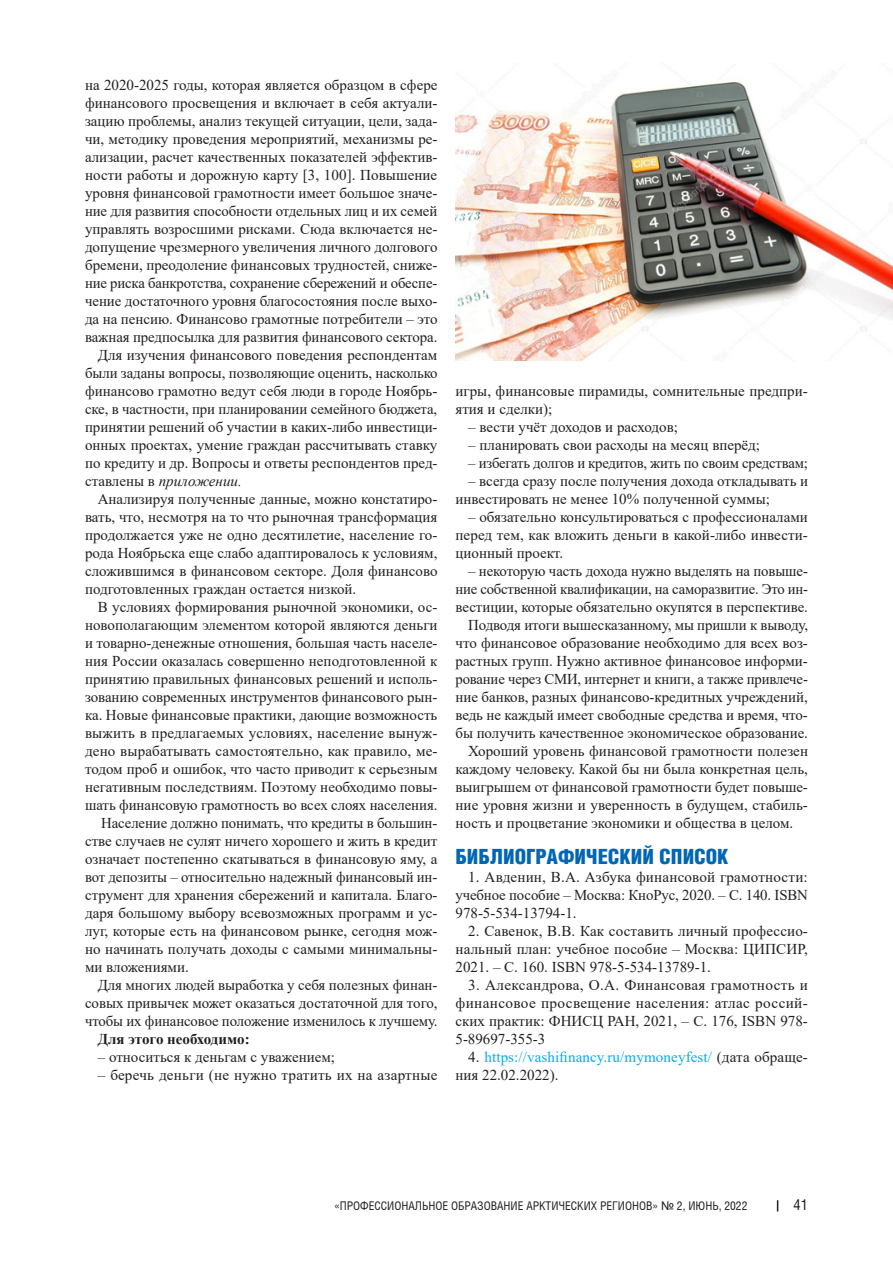
<style>
.page{position:relative;width:893px;height:1263px;background:#fff}
.page>*{position:absolute;margin:0;border:0;box-sizing:border-box;transform-origin:0 0}
.Teкст{font:900 21px "Helios Cond";color:#0166b3}
.Text{font:15px/18px "Times New Roman";color:#231f20;text-align:justify}
.Text-2{font:15px/18px "Times New Roman";letter-spacing:.005em;color:#00aeef}
.Text-3{font:700 15px "Times New Roman";color:#231f20}
.t1{font:15px "Helios Cond";color:#231f20}
.t2{font:12px "Helios Cond";color:#231f20}
.s1{font-style:italic}
.s2{color:#231f20}
.s3{font-family:"Arial"}
</style>
<div class="page">
<img style="left:455px;top:71px;width:438px;height:289px">
<p class="Text" style="left:85px;top:76px;width:354px">на 2020-2025 годы, которая является образцом в сфере финансового просвещения и включает в себя актуали&shy;зацию проблемы, анализ текущей ситуации, цели, зада&shy;чи, методику проведения мероприятий, механизмы ре&shy;ализации, расчет качественных показателей эффектив&shy;ности работы и дорожную карту [3, 100]. Повышение уровня финансовой грамотности имеет большое значе&shy;ние для развития способности отдельных лиц и их семей управлять возросшими рисками. Сюда включается не&shy;допущение чрезмерного увеличения личного долгового бремени, преодоление финансовых трудностей, сниже&shy;ние риска банкротства, сохранение сбережений и обеспе&shy;чение достаточного уровня благосостояния после выхо&shy;да на пенсию. Финансово грамотные потребители – это важная предпосылка для развития финансового сектора.</p>
<p class="Text" style="left:85px;top:346px;width:354px;text-indent:13px">Для изучения финансового поведения респондентам были заданы вопросы, позволяющие оценить, насколько финансово грамотно ведут себя люди в городе Ноябрь&shy;ске, в частности, при планировании семейного бюджета, принятии решений об участии в каких-либо инвестици&shy;онных проектах, умение граждан рассчитывать ставку по кредиту и др. Вопросы и ответы респондентов пред&shy;ставлены в <span class="s1">приложении.</span></p>
<p class="Text" style="left:85px;top:490px;width:354px;text-indent:13px">Анализируя полученные данные, можно констатиро&shy;вать, что, несмотря на то что рыночная трансформация продолжается уже не одно десятилетие, население го&shy;рода Ноябрьска еще слабо адаптировалось к условиям, сложившимся в финансовом секторе. Доля финансово подготовленных граждан остается низкой.</p>
<p class="Text" style="left:85px;top:598px;width:354px;text-indent:13px">В условиях формирования рыночной экономики, ос&shy;новополагающим элементом которой являются деньги и товарно-денежные отношения, большая часть населе&shy;ния России оказалась совершенно неподготовленной к принятию правильных финансовых решений и исполь&shy;зованию современных инструментов финансового рын&shy;ка. Новые финансовые практики, дающие возможность выжить в предлагаемых условиях, население вынуж&shy;дено вырабатывать самостоятельно, как правило, ме&shy;тодом проб и ошибок, что часто приводит к серьезным негативным последствиям. Поэтому необходимо повы&shy;шать финансовую грамотность во всех слоях населения.</p>
<p class="Text" style="left:85px;top:814px;width:354px;text-indent:16px">Население должно понимать, что кредиты в большин&shy;стве случаев не сулят ничего хорошего и жить в кредит означает постепенно скатываться в финансовую яму, а вот депозиты – относительно надежный финансовый ин&shy;струмент для хранения сбережений и капитала. Благо&shy;даря большому выбору всевозможных программ и ус&shy;луг, которые есть на финансовом рынке, сегодня мож&shy;но начинать получать доходы с самыми минимальны&shy;ми вложениями.</p>
<p class="Text" style="left:85px;top:976px;width:354px;text-indent:13px">Для многих людей выработка у себя полезных финан&shy;совых привычек может оказаться достаточной для того, чтобы их финансовое положение изменилось к лучшему.</p>
<p class="Text-3" style="left:98px;top:1028px;width:153px">Для этого необходимо:</p>
<p class="Text" style="left:98px;top:1048px;width:239px">– относиться к деньгам с уважением;</p>
<p class="Text" style="left:98px;top:1066px;width:341px">– беречь деньги (не нужно тратить их на азартные</p>
<p class="Text" style="left:455px;top:382px;width:354px">игры, финансовые пирамиды, сомнительные предпри&shy;ятия и сделки);</p>
<p class="Text" style="left:468px;top:418px;width:211px">– вести учёт доходов и расходов;</p>
<p class="Text" style="left:468px;top:436px;width:293px">– планировать свои расходы на месяц вперёд;</p>
<p class="Text" style="left:468px;top:454px;width:341px">– избегать долгов и кредитов, жить по своим средствам;</p>
<p class="Text" style="left:455px;top:472px;width:354px;text-indent:13px">– всегда сразу после получения дохода откладывать и инвестировать не менее 10% полученной суммы;</p>
<p class="Text" style="left:455px;top:508px;width:354px;text-indent:13px">– обязательно консультироваться с профессионалами перед тем, как вложить деньги в какой-либо инвести&shy;ционный проект.</p>
<p class="Text" style="left:455px;top:562px;width:354px;text-indent:13px">– некоторую часть дохода нужно выделять на повыше&shy;ние собственной квалификации, на саморазвитие. Это ин&shy;вестиции, которые обязательно окупятся в перспективе.</p>
<p class="Text" style="left:455px;top:616px;width:354px;text-indent:13px">Подводя итоги вышесказанному, мы пришли к выводу, что финансовое образование необходимо для всех воз&shy;растных групп. Нужно активное финансовое информи&shy;рование через СМИ, интернет и книги, а также привлече&shy;ние банков, разных финансово-кредитных учреждений, ведь не каждый имеет свободные средства и время, что&shy;бы получить качественное экономическое образование.</p>
<p class="Text" style="left:455px;top:742px;width:354px;text-indent:13px">Хороший уровень финансовой грамотности полезен каждому человеку. Какой бы ни была конкретная цель, выигрышем от финансовой грамотности будет повыше&shy;ние уровня жизни и уверенность в будущем, стабиль&shy;ность и процветание экономики и общества в целом.</p>
<p class="Teкст" style="left:455px;top:845px;width:275px">БИБЛИОГРАФИЧЕСКИЙ СПИСОК</p>
<p class="Text" style="left:455px;top:868px;width:354px;text-indent:13px">1. Авденин, В.А. Азбука финансовой грамотности: учебное пособие – Москва: КноРус, 2020. – С. 140. ISBN 978-5-534-13794-1.</p>
<p class="Text" style="left:455px;top:922px;width:354px;text-indent:13px">2. Савенок, В.В. Как составить личный профессио&shy;нальный план: учебное пособие – Москва: ЦИПСИР, 2021. – С. 160. ISBN 978-5-534-13789-1.</p>
<p class="Text" style="left:455px;top:976px;width:354px;text-indent:13px">3. Александрова, О.А. Финансовая грамотность и финансовое просвещение населения: атлас россий&shy;ских практик: ФНИСЦ РАН, 2021, – С. 176, ISBN 978- 5-89697-355-3</p>
<p class="Text-2" style="left:455px;top:1048px;width:354px;text-indent:13px"><span class="s2">4.</span> https://vashifinancy.ru/mymoneyfest/ <span class="s2">(дата обраще&shy;ния 22.02.2022).</span></p>
<p class="t2" style="left:334px;top:1199px;width:415px">«ПРОФЕССИОНАЛЬНОЕ ОБРАЗОВАНИЕ АРКТИЧЕСКИХ РЕГИОНОВ» <span class="s3">№</span> 2, ИЮНЬ, 2022</p>
<p class="t1" style="left:793px;top:1196px;width:16px">41</p>
</div>
